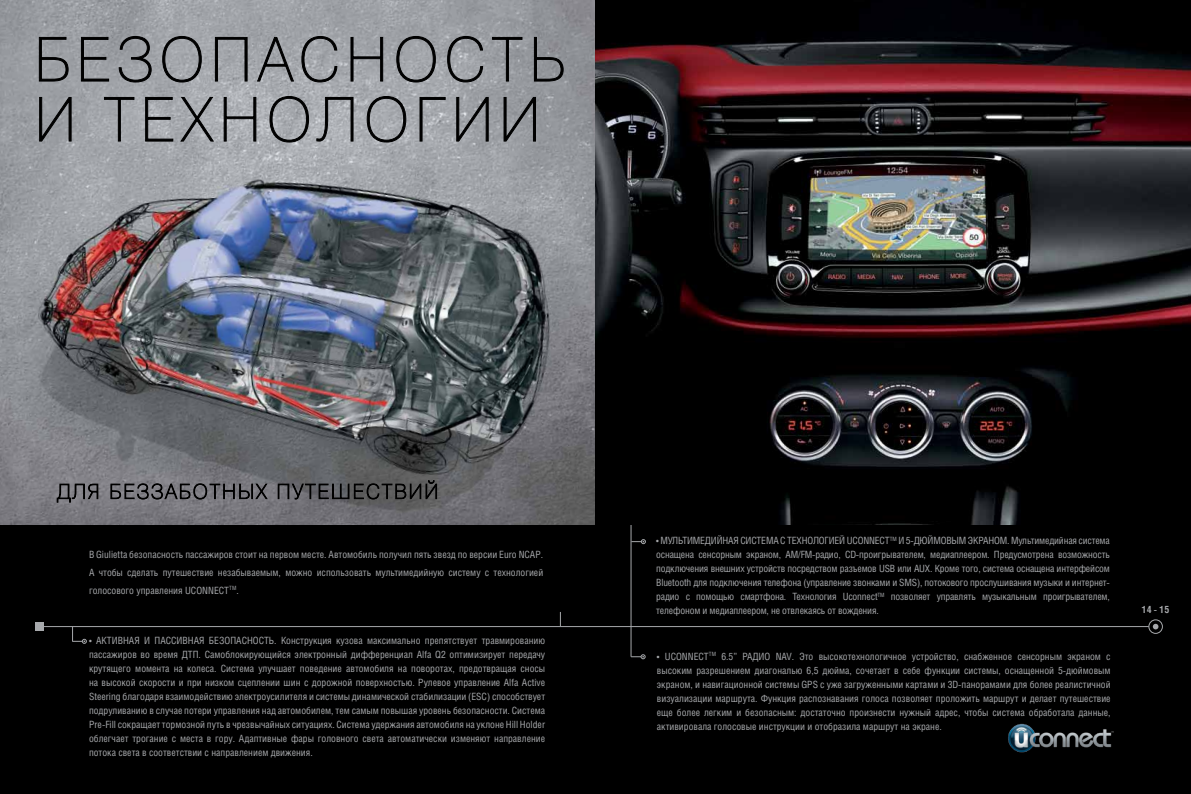
<style>
.page{position:relative;width:1191px;height:794px;background:#fff}
.page>*{position:absolute;margin:0;border:0;box-sizing:border-box;transform-origin:0 0}
.t1{font:100 60px/60px "Helios";letter-spacing:.1em;color:#000}
.t2{font:10px/14px "Helios Cond";color:#a7a9ac;text-align:justify}
.t3{font:700 10px "Helios Cond";color:#a7a9ac}
.t4{font:5.8px "Helios Cond";color:#a7a9ac}
.s1{font-size:10px}
</style>
<div class="page">
<div style="left:0;top:523px;width:1191px;height:271px;background:#000"></div>
<img style="left:0;top:0;width:1191px;height:524px">
<svg style="left:72px;top:627px;width:15px;height:16px"></svg>
<div style="left:642px;top:463px;width:83px;height:19px;background:#000"></div>
<svg style="left:734px;top:464px;width:19px;height:17px"></svg>
<svg style="left:763px;top:463px;width:139px;height:19px"></svg>
<svg style="left:909px;top:463px;width:89px;height:18px"></svg>
<svg style="left:1154px;top:488px;width:5px;height:6px"></svg>
<div style="left:1150px;top:484px;width:14px;height:14px;border:1px solid #000;border-radius:50%"></div>
<hr style="left:595px;top:491px;width:555px;height:1px;background:#000">
<svg style="left:1045px;top:477px;width:1px;height:14px"></svg>
<hr style="left:631px;top:524px;width:1px;height:133px;background:#a7a9ac">
<svg style="left:631px;top:539px;width:14px;height:5px"></svg>
<svg style="left:631px;top:654px;width:14px;height:5px"></svg>
<div style="left:36px;top:622px;width:8px;height:8px;background:#a7a9ac"></div>
<svg style="left:1152px;top:624px;width:6px;height:5px"></svg>
<div style="left:1148px;top:619px;width:14px;height:14px;border:1px solid #a7a9ac;border-radius:50%"></div>
<svg style="left:560px;top:612px;width:1px;height:14px"></svg>
<hr style="left:37px;top:626px;width:1111px;height:1px;background:#a7a9ac">
<img style="left:1008px;top:723px;width:106px;height:30px">
<svg style="left:39px;top:37px;width:29px;height:44px"></svg>
<svg style="left:81px;top:37px;width:28px;height:44px"></svg>
<svg style="left:119px;top:36px;width:33px;height:46px"></svg>
<svg style="left:162px;top:36px;width:40px;height:46px"></svg>
<svg style="left:215px;top:37px;width:32px;height:44px"></svg>
<svg style="left:257px;top:37px;width:37px;height:45px"></svg>
<svg style="left:301px;top:36px;width:36px;height:46px"></svg>
<svg style="left:350px;top:37px;width:33px;height:44px"></svg>
<svg style="left:396px;top:36px;width:40px;height:46px"></svg>
<svg style="left:447px;top:36px;width:36px;height:46px"></svg>
<svg style="left:492px;top:37px;width:30px;height:44px"></svg>
<svg style="left:534px;top:37px;width:29px;height:44px"></svg>
<svg style="left:39px;top:97px;width:32px;height:44px"></svg>
<svg style="left:104px;top:97px;width:30px;height:44px"></svg>
<svg style="left:145px;top:97px;width:28px;height:44px"></svg>
<svg style="left:181px;top:97px;width:33px;height:45px"></svg>
<svg style="left:224px;top:97px;width:32px;height:44px"></svg>
<svg style="left:269px;top:96px;width:40px;height:46px"></svg>
<svg style="left:316px;top:97px;width:37px;height:44px"></svg>
<svg style="left:367px;top:96px;width:39px;height:46px"></svg>
<svg style="left:419px;top:97px;width:26px;height:44px"></svg>
<svg style="left:456px;top:97px;width:32px;height:44px"></svg>
<svg style="left:503px;top:97px;width:33px;height:44px"></svg>
<svg style="left:56px;top:483px;width:43px;height:20px"></svg>
<svg style="left:110px;top:482px;width:159px;height:18px"></svg>
<svg style="left:277px;top:479px;width:160px;height:22px"></svg>
<p class="t1" style="left:35px;top:30px;width:532px">БЕЗОПАСНОСТЬ<br>И ТЕХНОЛОГИИ</p>
<p class="t2" style="left:89px;top:545px;width:456px;line-height:18px">В Giulietta безопасность пассажиров стоит на первом месте. Автомобиль получил пять звезд по версии Euro NCAP.<br>А чтобы сделать путешествие незабываемым, можно использовать мультимедийную систему с технологией голосового управления Uconnect</p>
<p class="t4" style="left:229px;top:585px;width:11px">TM<span class="s1">.</span></p>
<p class="t2" style="left:89px;top:633px;width:457px">• АКТИВНАЯ И ПАССИВНАЯ БЕЗОПАСНОСТЬ. Конструкция кузова максимально препятствует травмированию пассажиров во время ДТП. Самоблокирующийся электронный дифференциал Alfa Q2 оптимизирует передачу крутящего момента на колеса. Система улучшает поведение автомобиля на поворотах, предотвращая сносы на высокой скорости и при низком сцеплении шин с дорожной поверхностью. Рулевое управление Alfa Active Steering благодаря взаимодействию электроусилителя и системы динамической стабилизации (ESC) способствует подруливанию в случае потери управления над автомобилем, тем самым повышая уровень безопасности. Система Pre-Fill сокращает тормозной путь в чрезвычайных ситуациях. Система удержания автомобиля на уклоне Hill Holder облегчает трогание с места в гору. Адаптивные фары головного света автоматически изменяют направление потока света в соответствии с направлением движения.</p>
<p class="t2" style="left:656px;top:533px;width:29px">• Мультимеди</p>
<p class="t2" style="left:716px;top:533px;width:12px">йная</p>
<p class="t2" style="left:740px;top:533px;width:7px">система</p>
<p class="t2" style="left:780px;top:533px;width:160px">с технологией UCONNECT<sup>TM</sup> и 5-дюймов</p>
<p class="t2" style="left:951px;top:533px;width:23px">ым экраном</p>
<p class="t2" style="left:656px;top:533px;width:455px;text-indent:351px">. Мультимедийная система оснащена сенсорным экраном, AM/FM-радио, CD-проигрывателем, медиаплеером. Предусмотрена возможность подключения внешних устройств посредством разъемов USB или AUX. Кроме того, система оснащена интерфейсом Bluetooth для подключения телефона (управление звонками и SMS), потокового прослушивания музыки и интернет&shy;радио с помощью смартфона. Технология Uconnect<sup>TM</sup> позволяет управлять музыкальным проигрывателем, телефоном и медиаплеером, не отвлекаясь от вождения.</p>
<p class="t2" style="left:657px;top:649px;width:455px">• UCONNECT<sup>TM</sup> 6.5” РАДИО NAV. Это высокотехнологичное устройство, снабженное сенсорным экраном с высоким разрешением диагональю 6,5 дюйма, сочетает в себе функции системы, оснащенной 5-дюймовым экраном, и навигационной системы GPS с уже загруженными картами и 3D-панорамами для более реалистичной визуализации маршрута. Функция распознавания голоса позволяет проложить маршрут и делает путешествие еще более легким и безопасным: достаточно произнести нужный адрес, чтобы система обработала данные, активировала голосовые инструкции и отобразила маршрут на экране.</p>
<p class="t3" style="left:1141px;top:604px;width:29px">14 - 15</p>
</div>
